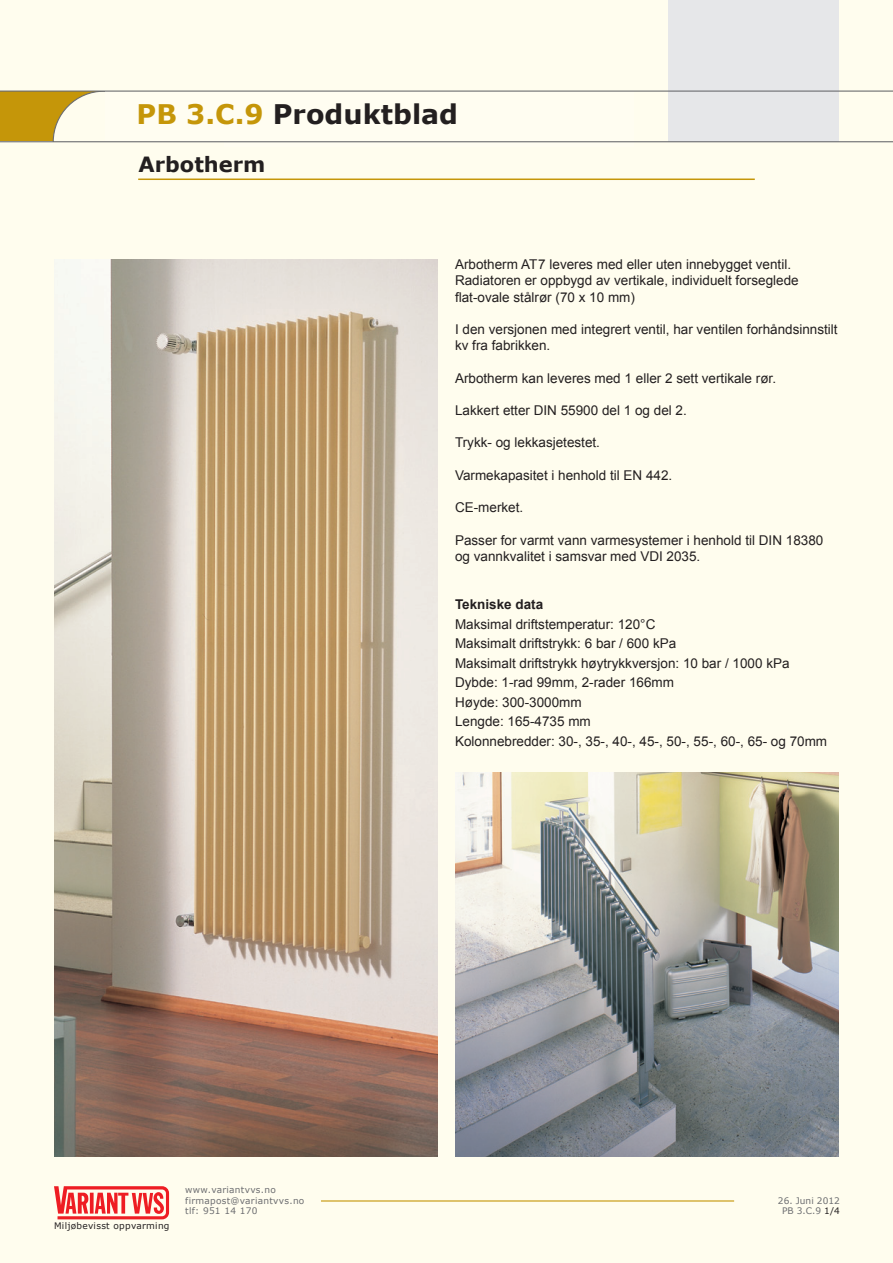
<style>
.page{position:relative;width:893px;height:1263px;background:#fffdee}
.page>*{position:absolute;margin:0;border:0;box-sizing:border-box;transform-origin:0 0}
.t1{font:700 27px "Verdana";color:#231f20}
.t2{font:700 21px "Verdana";color:#231f20}
.t3{font:13.5px/16.2px "Arial";color:#231f20}
.t4{font:700 13.5px "Arial";color:#231f20}
.t5{font:9px/10.8px "Verdana";letter-spacing:.03em;color:#6c6d70}
.t6{font:9px "Verdana";letter-spacing:.03em;color:#231f20}
.t7{font:9px "Verdana";color:#6c6d70}
.s1{color:#c59609}
.s2{color:#231f20}
</style>
<div class="page">
<hr style="left:321px;top:1200px;width:413px;height:1px;background:#c59609">
<svg style="left:54px;top:1186px;width:115px;height:33px"></svg>
<div style="left:669px;top:0;width:170px;height:142px;background:#e6e7e9"></div>
<div style="left:0;top:92px;width:155px;height:49px;background:#c59609"></div>
<div style="left:53px;top:91px;width:102px;height:102px;background:#fffdee;border-radius:50%"></div>
<div style="left:105px;top:92px;width:528px;height:55px;background:#fffdf1"></div>
<hr style="left:0;top:141px;width:893px;height:1px;background:#6c6d70">
<hr style="left:0;top:91px;width:893px;height:1px;background:#6c6d70">
<hr style="left:138px;top:178px;width:617px;height:2px;background:#c59609">
<img style="left:54px;top:259px;width:384px;height:898px">
<img style="left:455px;top:773px;width:384px;height:384px">
<h1 class="t1" style="left:137px;top:95px;width:323px"><span class="s1">PB 3.C.9</span> Produktblad</h1>
<h2 class="t2" style="left:138px;top:150px;width:128px">Arbotherm</h2>
<p class="t3" style="left:455px;top:257px;width:338px">Arbotherm AT7 leveres med eller uten innebygget ventil.</p>
<p class="t3" style="left:455px;top:273px;width:345px">Radiatoren er oppbygd av vertikale, individuelt forseglede</p>
<p class="t3" style="left:455px;top:289px;width:182px">flat-ovale stålrør (70 x 10 mm)</p>
<p class="t3" style="left:455px;top:321px;width:384px">I den versjonen med integrert ventil, har ventilen forhåndsinnstilt kv fra fabrikken.</p>
<p class="t3" style="left:455px;top:370px;width:323px">Arbotherm kan leveres med 1 eller 2 sett vertikale rør.</p>
<p class="t3" style="left:455px;top:402px;width:233px">Lakkert etter DIN 55900 del 1 og del 2.</p>
<p class="t3" style="left:455px;top:435px;width:147px">Trykk- og lekkasjetestet.</p>
<p class="t3" style="left:455px;top:467px;width:219px">Varmekapasitet i henhold til EN 442.</p>
<p class="t3" style="left:455px;top:500px;width:70px">CE-merket.</p>
<p class="t3" style="left:455px;top:532px;width:370px">Passer for varmt vann varmesystemer i henhold til DIN 18380 og vannkvalitet i samsvar med VDI 2035.</p>
<p class="t4" style="left:455px;top:596px;width:90px">Tekniske data</p>
<p class="t3" style="left:455px;top:616px;width:202px">Maksimal driftstemperatur: 120°C</p>
<p class="t3" style="left:455px;top:636px;width:223px">Maksimalt driftstrykk: 6 bar / 600 kPa</p>
<p class="t3" style="left:455px;top:655px;width:336px">Maksimalt driftstrykk høytrykkversjon: 10 bar / 1000 kPa</p>
<p class="t3" style="left:455px;top:675px;width:221px">Dybde: 1-rad 99mm, 2-rader 166mm</p>
<p class="t3" style="left:455px;top:694px;width:128px">Høyde: 300-3000mm</p>
<p class="t3" style="left:455px;top:714px;width:137px">Lengde: 165-4735 mm</p>
<p class="t3" style="left:455px;top:733px;width:374px">Kolonnebredder: 30-, 35-, 40-, 45-, 50-, 55-, 60-, 65- og 70mm</p>
<p class="t6" style="left:54px;top:1219px;width:117px">Miljøbevisst oppvarming</p>
<p class="t5" style="left:185px;top:1184px;width:121px">www.variantvvs.no firmapost@variantvvs.no tlf: 951 14 170</p>
<p class="t7" style="left:778px;top:1194px;width:63px">26. Juni 2012</p>
<p class="t5" style="left:782px;top:1205px;width:59px">PB 3.C.9 <span class="s2">1/4</span></p>
</div>
